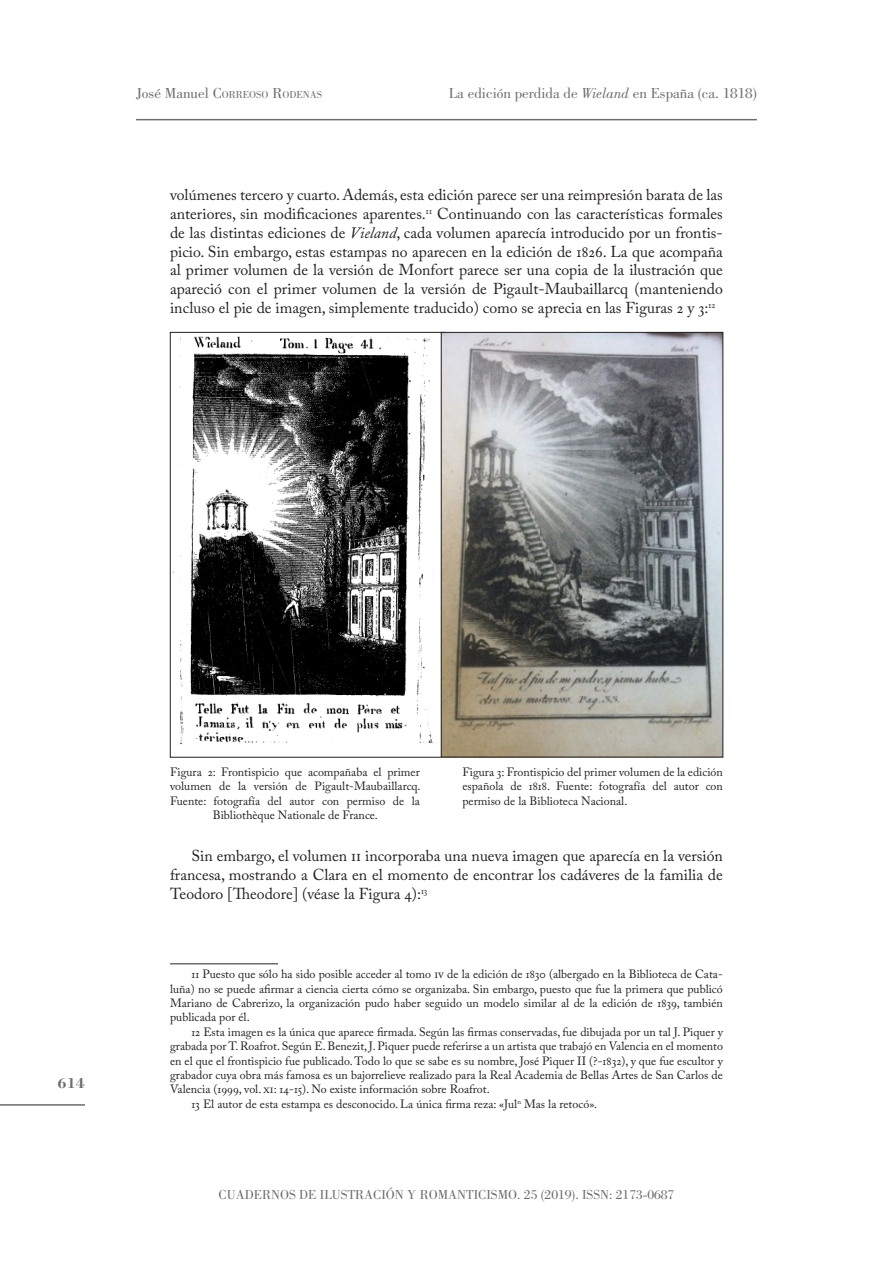
<style>
.page{position:relative;width:893px;height:1263px;background:#fff}
.page>*{position:absolute;margin:0;border:0;box-sizing:border-box;transform-origin:0 0}
.Texto{font:15.75px/18.9px "Adobe Caslon Pro";color:#231f20;text-align:justify}
.t1{font:15px "Bodoni Std";color:#6c6d70}
.t2{font:700 15px "Bodoni Std";color:#6c6d70}
.t3{font:13.5px "Bodoni Std";color:#6c6d70}
.Notas{font:12px/14.4px "Adobe Caslon Pro";color:#231f20;text-align:justify}
.t4{font:10.5px "Bodoni Std";color:#6c6d70}
.s1{font-size:15px}
.s2{font-style:italic}
</style>
<div class="page">
<hr style="left:136px;top:119px;width:621px;height:1px;background:#6c6d70">
<hr style="left:0;top:1104px;width:85px;height:2px;background:#6c6d70">
<hr style="left:170px;top:963px;width:108px;height:1px;background:#6c6d70">
<img style="left:172px;top:334px;width:269px;height:421px">
<img style="left:443px;top:334px;width:278px;height:421px">
<div style="left:441px;top:332px;width:282px;height:425px;border:1px solid #231f20"></div>
<p class="t4" style="left:136px;top:88px;width:187px"><span class="s1">José Manuel</span> <span class="s1">C</span>ORREOSO <span class="s1">R</span>ODENAS</p>
<p class="t1" style="left:449px;top:85px;width:309px">La edición perdida de <span class="s2">Wieland</span> en España (ca. 1818)</p>
<p class="Texto" style="left:170px;top:185px;width:554px">volúmenes tercero y cuarto. Además, esta edición parece ser una reimpresión barata de las anteriores, sin modificaciones aparentes.<sup>11</sup> Continuando con las características formales de las distintas ediciones de <span class="s2">Vieland</span>, cada volumen aparecía introducido por un frontis&shy;picio. Sin embargo, estas estampas no aparecen en la edición de 1826. La que acompaña al primer volumen de la versión de Monfort parece ser una copia de la ilustración que apareció con el primer volumen de la versión de Pigault-Maubaillarcq (manteniendo incluso el pie de imagen, simplemente traducido) como se aprecia en las Figuras 2 y 3:<sup>12</sup></p>
<p class="t2" style="left:58px;top:1074px;width:29px">614</p>
<p class="Notas" style="left:170px;top:764px;width:252px;text-align:center">Figura 2: Frontispicio que acompañaba el primer volumen de la versión de Pigault-Maubaillarcq.<br>Fuente: fotografía del autor con permiso de la Bibliothèque Nationale de France.</p>
<p class="Notas" style="left:462px;top:764px;width:262px">Figura 3: Frontispicio del primer volumen de la edición española de 1818. Fuente: fotografía del autor con permiso de la Biblioteca Nacional.</p>
<p class="Texto" style="left:170px;top:846px;width:554px;text-indent:21px">Sin embargo, el volumen ii incorporaba una nueva imagen que aparecía en la versión francesa, mostrando a Clara en el momento de encontrar los cadáveres de la familia de Teodoro [Theodore] (véase la Figura 4):<sup>13</sup></p>
<p class="Notas" style="left:170px;top:967px;width:554px;text-indent:21px">11 Puesto que sólo ha sido posible acceder al tomo iv de la edición de 1830 (albergado en la Biblioteca de Cata&shy;luña) no se puede afirmar a ciencia cierta cómo se organizaba. Sin embargo, puesto que fue la primera que publicó Mariano de Cabrerizo, la organización pudo haber seguido un modelo similar al de la edición de 1839, también publicada por él.</p>
<p class="Notas" style="left:170px;top:1024px;width:554px;text-indent:21px">12 Esta imagen es la única que aparece firmada. Según las firmas conservadas, fue dibujada por un tal J. Piquer y grabada por T. Roafrot. Según E. Benezit, J. Piquer puede referirse a un artista que trabajó en Valencia en el momento en el que el frontispicio fue publicado. Todo lo que se sabe es su nombre, José Piquer II (?-1832), y que fue escultor y grabador cuya obra más famosa es un bajorrelieve realizado para la Real Academia de Bellas Artes de San Carlos de Valencia (1999, vol. xi: 14-15). No existe información sobre Roafrot.</p>
<p class="Notas" style="left:191px;top:1096px;width:407px">13 El autor de esta estampa es desconocido. La única firma reza: «Jul<sup>n</sup> Mas la retocó».</p>
<p class="t3" style="left:219px;top:1187px;width:457px">CUADERNOS DE ILUSTRACIÓN Y ROMANTICISMO. 25 (2019). ISSN: 2173-0687</p>
</div>
